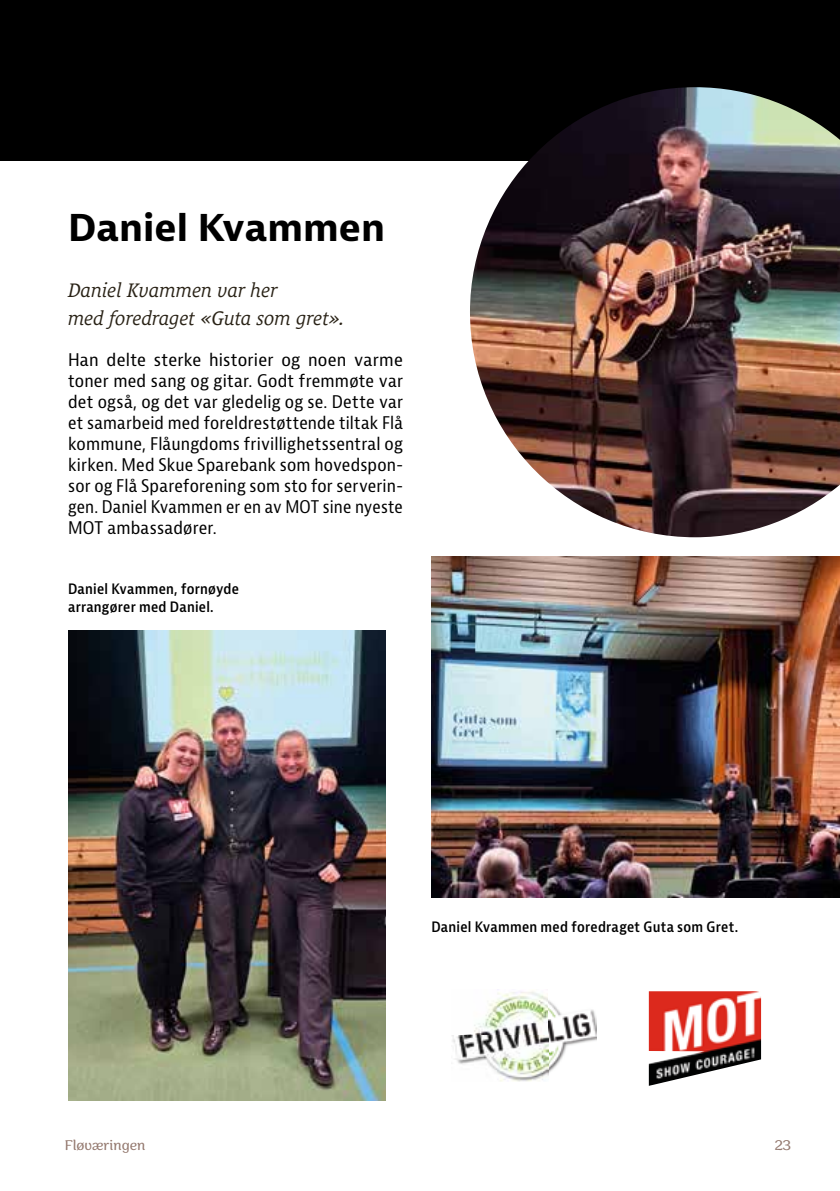
<style>
.page{position:relative;width:840px;height:1191px;background:#fff}
.page>*{position:absolute;margin:0;border:0;box-sizing:border-box;transform-origin:0 0}
.t1{font:700 36px "Bernina Sans";color:#000}
.t2{font:italic 20px/28px "Le Monde Courrier Std";letter-spacing:-.01em;color:#292216}
.t3{font:condensed 17px/21px "Bernina Sans";letter-spacing:.01em;color:#000;text-align:justify}
.t4{font:300 16px "Sirenia";color:#94796f}
.t5{font:600 condensed 14px/18px "Bernina Sans";letter-spacing:.02em;color:#000}
</style>
<div class="page">
<div style="left:0;top:0;width:839px;height:160px;background:#000"></div>
<img style="left:431px;top:557px;width:408px;height:340px">
<img style="left:469px;top:87px;width:370px;height:450px">
<img style="left:68px;top:630px;width:317px;height:470px">
<img style="left:648px;top:991px;width:112px;height:94px">
<img style="left:452px;top:989px;width:144px;height:92px">
<h1 class="t1" style="left:68px;top:205px;width:318px">Daniel Kvammen</h1>
<p class="t2" style="left:68px;top:276px;width:278px">Daniel Kvammen var her<br>med foredraget «Guta som gret».</p>
<p class="t3" style="left:68px;top:350px;width:336px">Han delte sterke historier og noen varme toner med sang og gitar. Godt fremmøte var det også, og det var gledelig og se. Dette var et samarbeid med foreldrestøttende tiltak Flå kommune, Flåungdoms frivillighetssentral og kirken. Med Skue Sparebank som hovedspon&shy;sor og Flå Spareforening som sto for serverin&shy;gen. Daniel Kvammen er en av MOT sine nyeste MOT ambassadører.</p>
<p class="t5" style="left:68px;top:580px;width:172px">Daniel Kvammen, fornøyde arrangører med Daniel.</p>
<p class="t5" style="left:431px;top:918px;width:308px">Daniel Kvammen med foredraget Guta som Gret.</p>
<p class="t4" style="left:65px;top:1136px;width:82px">Fløværingen</p>
<p class="t4" style="left:774px;top:1136px;width:18px">23</p>
</div>
